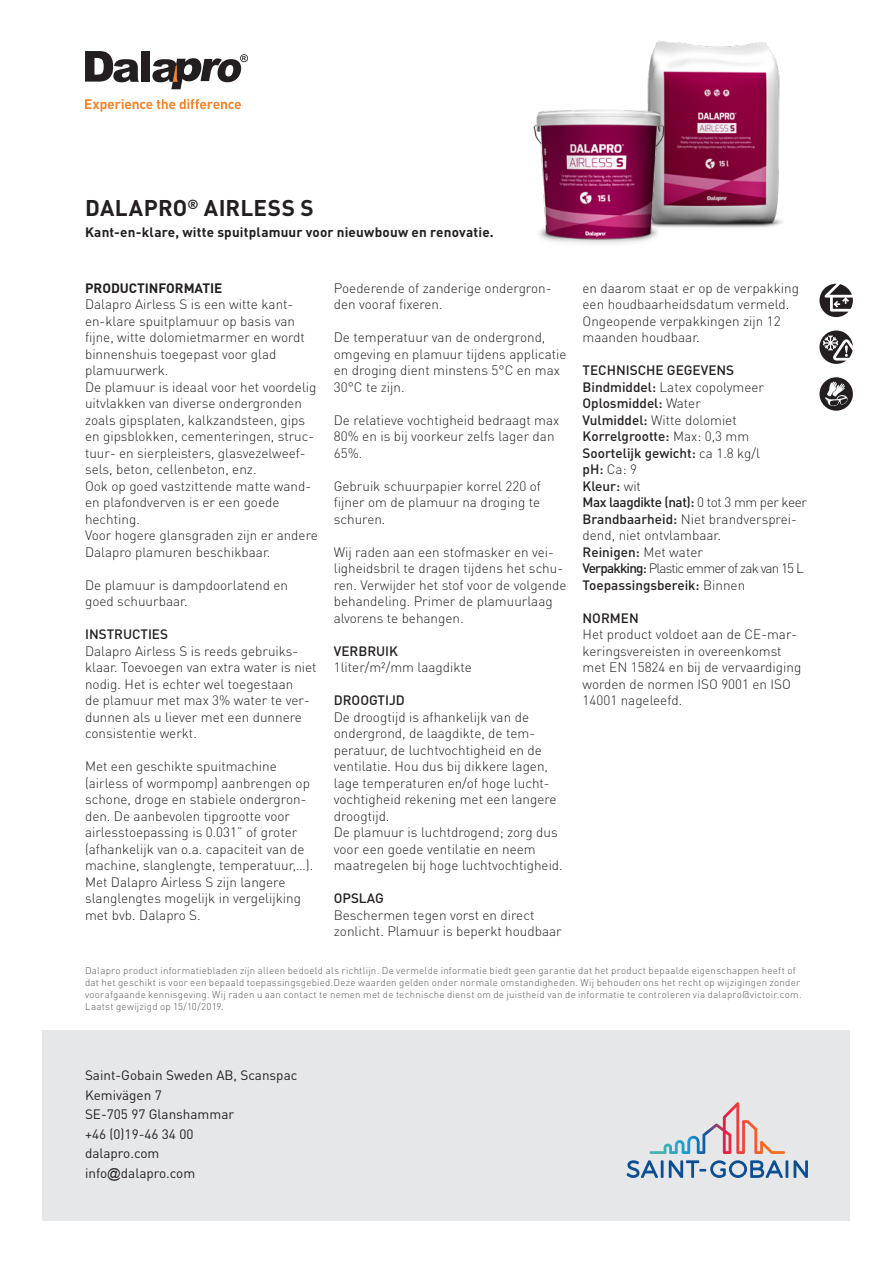
<style>
.page{position:relative;width:893px;height:1263px;background:#fff}
.page>*{position:absolute;margin:0;border:0;box-sizing:border-box;transform-origin:0 0}
.Underrubrik{font:700 22.5px "DIN Pro";letter-spacing:.015em;color:#231f20}
.Bröd{font:300 13.5px/16.5px "DIN Pro";color:#231f20}
.Bröd-2{font:500 13.5px "DIN Pro";color:#231f20}
.Text{font:13.5px "DIN Pro";color:#231f20}
.Bröd-3{font:700 13.5px "DIN Pro";letter-spacing:.01em;color:#231f20}
.Bröd-4{font:300 13.5px "DIN Pro";letter-spacing:-.06em;color:#231f20}
.Bröd-5{font:500 13.5px "DIN Pro";letter-spacing:-.03em;color:#231f20}
.Bröd-6{font:300 9.75px/12px "DIN Pro";letter-spacing:.025em;color:#545557}
.s1{font-weight:500}
.s2{font-weight:300}
.s3{font-family:"Arial"}
</style>
<div class="page">
<div style="left:43px;top:1029px;width:807px;height:191px;background:#e6e7e9"></div>
<svg style="left:627px;top:1160px;width:36px;height:18px"></svg>
<svg style="left:669px;top:1160px;width:114px;height:18px"></svg>
<hr style="left:785px;top:1160px;width:3px;height:18px;background:#0c4e94">
<svg style="left:794px;top:1160px;width:14px;height:18px"></svg>
<svg style="left:650px;top:1102px;width:135px;height:52px"></svg>
<svg style="left:85px;top:99px;width:156px;height:13px"></svg>
<svg style="left:85px;top:51px;width:54px;height:31px"></svg>
<div style="left:141px;top:51px;width:8px;height:31px;background:#231f20"></div>
<svg style="left:152px;top:54px;width:96px;height:35px"></svg>
<svg style="left:819px;top:330px;width:34px;height:34px"></svg>
<svg style="left:819px;top:284px;width:34px;height:33px"></svg>
<svg style="left:819px;top:377px;width:34px;height:34px"></svg>
<img style="left:647px;top:41px;width:135px;height:187px">
<img style="left:533px;top:96px;width:145px;height:148px">
<p class="Underrubrik" style="left:85px;top:193px;width:230px">DALAPRO<sup>®</sup> AIRLESS S</p>
<p class="Bröd-3" style="left:85px;top:223px;width:410px">Kant-en-klare, witte spuitplamuur voor nieuwbouw en renovatie.</p>
<p class="Bröd-3" style="left:85px;top:279px;width:139px">PRODUCTINFORMATIE</p>
<p class="Bröd" style="left:85px;top:295px;width:221px">Dalapro Airless S is een witte kant&shy;en-klare spuitplamuur op basis van fijne, witte dolomietmarmer en wordt binnenshuis toegepast voor glad plamuurwerk.</p>
<p class="Bröd" style="left:85px;top:378px;width:233px">De plamuur is ideaal voor het voordelig uitvlakken van diverse ondergronden zoals gipsplaten, kalkzandsteen, gips en gipsblokken, cementeringen, struc&shy;tuur- en sierpleisters, glasvezelweef&shy;sels, beton, cellenbeton, enz.</p>
<p class="Bröd" style="left:85px;top:477px;width:228px">Ook op goed vastzittende matte wand&shy;en plafondverven is er een goede hechting.</p>
<p class="Bröd" style="left:85px;top:526px;width:234px">Voor hogere glansgraden zijn er andere<br>Dalapro plamuren beschikbaar.</p>
<p class="Bröd" style="left:85px;top:576px;width:204px">De plamuur is dampdoorlatend en goed schuurbaar.</p>
<p class="Bröd-2" style="left:85px;top:625px;width:85px">INSTRUCTIES</p>
<p class="Bröd" style="left:85px;top:642px;width:233px">Dalapro Airless S is reeds gebruiks&shy;klaar. Toevoegen van extra water is niet nodig. Het is echter wel toegestaan<br>de plamuur met max 3% water te ver&shy;dunnen als u liever met een dunnere consistentie werkt.</p>
<p class="Bröd" style="left:85px;top:757px;width:230px">Met een geschikte spuitmachine (airless of wormpomp) aanbrengen op schone, droge en stabiele ondergron&shy;den. De aanbevolen tipgrootte voor airlesstoepassing is 0.031” of groter (afhankelijk van o.a. capaciteit van de machine, slanglengte, temperatuur,…).</p>
<p class="Bröd" style="left:85px;top:873px;width:217px">Met Dalapro Airless S zijn langere slanglengtes mogelijk in vergelijking met bvb. Dalapro S.</p>
<p class="Bröd" style="left:334px;top:279px;width:219px">Poederende of zanderige ondergron&shy;den vooraf fixeren.</p>
<p class="Bröd" style="left:334px;top:328px;width:234px">De temperatuur van de ondergrond, omgeving en plamuur tijdens applicatie en droging dient minstens 5°C en max<br>30°C te zijn.</p>
<p class="Bröd" style="left:334px;top:411px;width:227px">De relatieve vochtigheid bedraagt max<br>80% en is bij voorkeur zelfs lager dan<br>65%.</p>
<p class="Bröd" style="left:334px;top:477px;width:209px;text-align:justify">Gebruik schuurpapier korrel 220 of fijner om de plamuur na droging te schuren.</p>
<p class="Bröd" style="left:334px;top:543px;width:234px">Wij raden aan een stofmasker en vei&shy;ligheidsbril te dragen tijdens het schu&shy;ren. Verwijder het stof voor de volgende behandeling. Primer de plamuurlaag alvorens te behangen.</p>
<p class="Bröd-2" style="left:334px;top:642px;width:66px">VERBRUIK</p>
<p class="Bröd" style="left:334px;top:658px;width:140px">1liter/m²/mm laagdikte</p>
<p class="Bröd-2" style="left:334px;top:691px;width:73px">DROOGTIJD</p>
<p class="Bröd" style="left:334px;top:708px;width:224px">De droogtijd is afhankelijk van de ondergrond, de laagdikte, de tem&shy;peratuur, de luchtvochtigheid en de ventilatie. Hou dus bij dikkere lagen, lage temperaturen en/of hoge lucht&shy;vochtigheid rekening met een langere droogtijd.</p>
<p class="Bröd" style="left:334px;top:823px;width:231px">De plamuur is luchtdrogend; zorg dus voor een goede ventilatie en neem maatregelen bij hoge luchtvochtigheid.</p>
<p class="Bröd-2" style="left:334px;top:889px;width:51px">OPSLAG</p>
<p class="Bröd" style="left:334px;top:906px;width:229px">Beschermen tegen vorst en direct zonlicht. Plamuur is beperkt houdbaar</p>
<p class="Bröd" style="left:583px;top:279px;width:218px">en daarom staat er op de verpakking een houdbaarheidsdatum vermeld.<br>Ongeopende verpakkingen zijn 12 maanden houdbaar.</p>
<p class="Bröd-2" style="left:583px;top:361px;width:153px">TECHNISCHE GEGEVENS</p>
<p class="Bröd" style="left:583px;top:378px;width:183px"><span class="s1">Bindmiddel:</span> Latex copolymeer</p>
<p class="Bröd-2" style="left:583px;top:394px;width:120px">Oplosmiddel: <span class="s2">Water</span></p>
<p class="Bröd" style="left:583px;top:411px;width:156px"><span class="s1">Vulmiddel:</span> Witte dolomiet</p>
<p class="Bröd-2" style="left:583px;top:427px;width:168px">Korrelgrootte: <span class="s2">Max: 0,3 mm</span></p>
<p class="Bröd-2" style="left:583px;top:444px;width:179px">Soortelijk gewicht: <span class="s2">ca 1.8 kg/l</span></p>
<p class="Bröd" style="left:583px;top:460px;width:56px"><span class="s1">pH:</span> Ca: 9</p>
<p class="Bröd-2" style="left:583px;top:477px;width:60px">Kleur: <span class="s2">wit</span></p>
<p class="Bröd-5" style="left:583px;top:493px;width:226px">Max laagdikte (nat): <span class="s2">0 tot 3 mm per keer</span></p>
<p class="Bröd" style="left:583px;top:510px;width:216px"><span class="s1">Brandbaarheid:</span> Niet brandversprei&shy;dend, niet ontvlambaar.</p>
<p class="Bröd-2" style="left:583px;top:543px;width:122px">Reinigen: <span class="s2">Met water</span></p>
<p class="Bröd-4" style="left:583px;top:559px;width:223px"><span class="s1">Verpakking:</span> Plastic emmer of zak van 15 L</p>
<p class="Bröd-2" style="left:583px;top:576px;width:164px">Toepassingsbereik: <span class="s2">Binnen</span></p>
<p class="Bröd-2" style="left:583px;top:609px;width:58px">NORMEN</p>
<p class="Bröd" style="left:583px;top:625px;width:220px">Het product voldoet aan de CE-mar&shy;keringsvereisten in overeenkomst met EN 15824 en bij de vervaardiging worden de normen ISO 9001 en ISO<br>14001 nageleefd.</p>
<p class="Bröd-6" style="left:85px;top:964px;width:718px">Dalapro product informatiebladen zijn alleen bedoeld als richtlijn. De vermelde informatie biedt geen garantie dat het product bepaalde eigenschappen heeft of dat het geschikt is voor een bepaald toepassingsgebied.Deze waarden gelden onder normale omstandigheden. Wij behouden ons het recht op wijzigingen zonder voorafgaande kennisgeving. Wij raden u aan contact te nemen met de technische dienst om de juistheid van de informatie te controleren via dalapro@victoir.com.<br>Laatst gewijzigd op 15/10/2019.</p>
<p class="Text" style="left:85px;top:1066px;width:214px">Saint-Gobain Sweden AB, Scanspac</p>
<p class="Text" style="left:85px;top:1086px;width:78px">Kemivägen 7</p>
<p class="Text" style="left:85px;top:1105px;width:151px">SE-705 97 Glanshammar</p>
<p class="Text" style="left:85px;top:1125px;width:110px">+46 (0)19-46 34 00</p>
<p class="Text" style="left:85px;top:1144px;width:76px">dalapro.com</p>
<p class="Text" style="left:85px;top:1164px;width:112px">info<span class="s3">@</span>dalapro.com</p>
</div>
